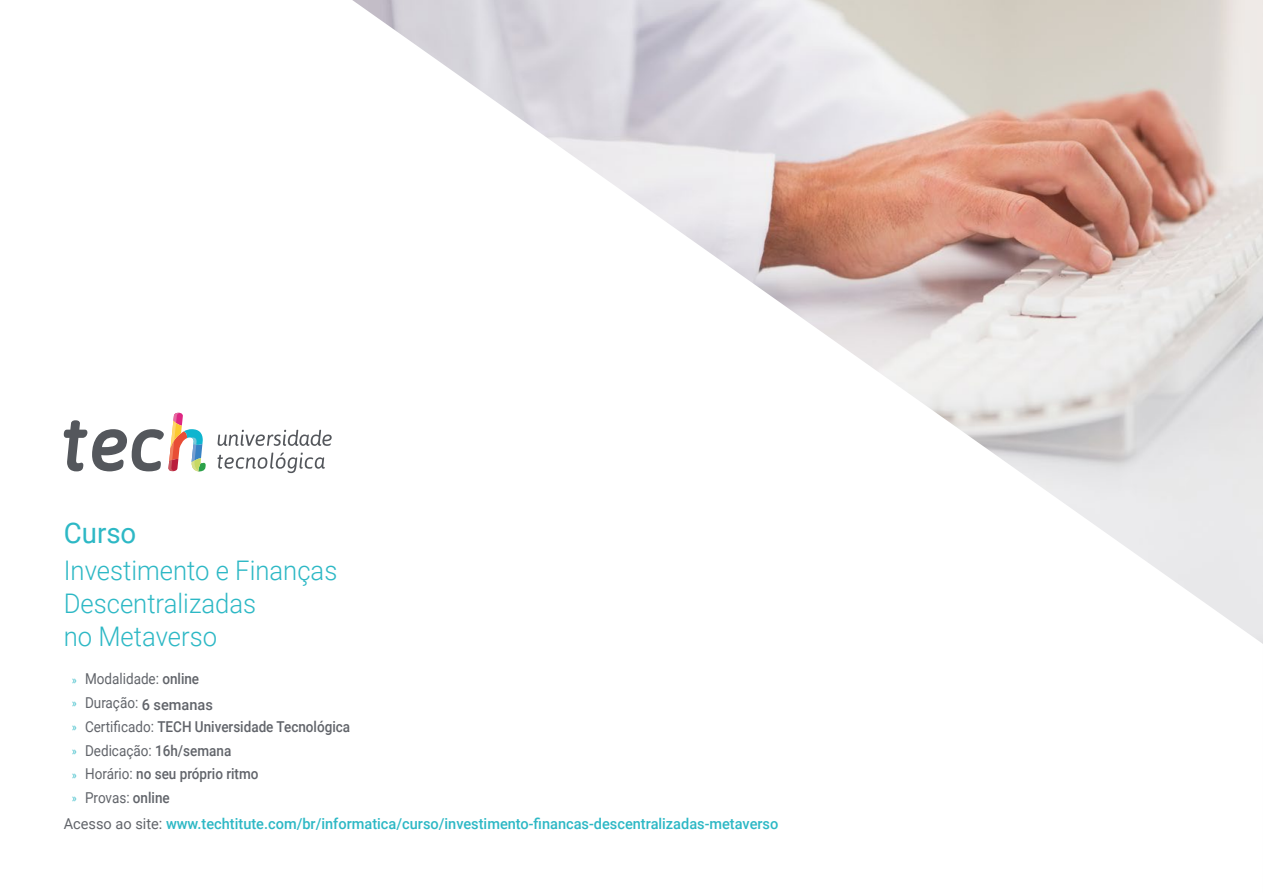
<style>
.page{position:relative;width:1263px;height:893px;background:#fff}
.page>*{position:absolute;margin:0;border:0;box-sizing:border-box;transform-origin:0 0}
.t1{font:28.5px "Roboto";color:#2db8c5}
.t2{font:300 27px/33px "Roboto";color:#2db8c5;scale:.95 1}
.t3{font:500 15px/23.7px "Roboto";color:#61646a;scale:.9 1}
.t4{font:500 15px "Roboto";color:#2db8c5}
.s1{font-family:"Myriad Pro";font-weight:400;font-size:12px;color:#2db8c5}
.s2{font-weight:400}
.s3{font-weight:400;color:#61646a}
</style>
<div class="page">
<img style="left:352px;top:0;width:911px;height:644px">
<svg style="left:218px;top:430px;width:114px;height:16px"></svg>
<svg style="left:217px;top:453px;width:108px;height:20px"></svg>
<svg style="left:64px;top:413px;width:142px;height:59px"></svg>
<h1 class="t1" style="left:64px;top:513px;width:74px">Curso</h1>
<h2 class="t2" style="left:64px;top:553px;width:289px">Investimento e Finanças<br>Descentralizadas<br>no Metaverso</h2>
<p class="t3" style="left:72px;top:667px;width:310px"><span class="s1">»</span> <span class="s2">Modalidade:</span> online<br><span class="s1">»</span> <span class="s2">Duração:</span> 6 semanas<br><span class="s1">»</span> <span class="s2">Certificado:</span> TECH Universidade Tecnológica <span class="s1">»</span> <span class="s2">Dedicação:</span> 16h/semana<br><span class="s1">»</span> <span class="s2">Horário:</span> no seu próprio ritmo<br><span class="s1">»</span> <span class="s2">Provas:</span> online</p>
<p class="t4" style="left:64px;top:813px;width:716px"><span class="s3">Acesso ao site:</span> www.techtitute.com/br/informatica/curso/investimento-financas-descentralizadas-metaverso</p>
</div>
